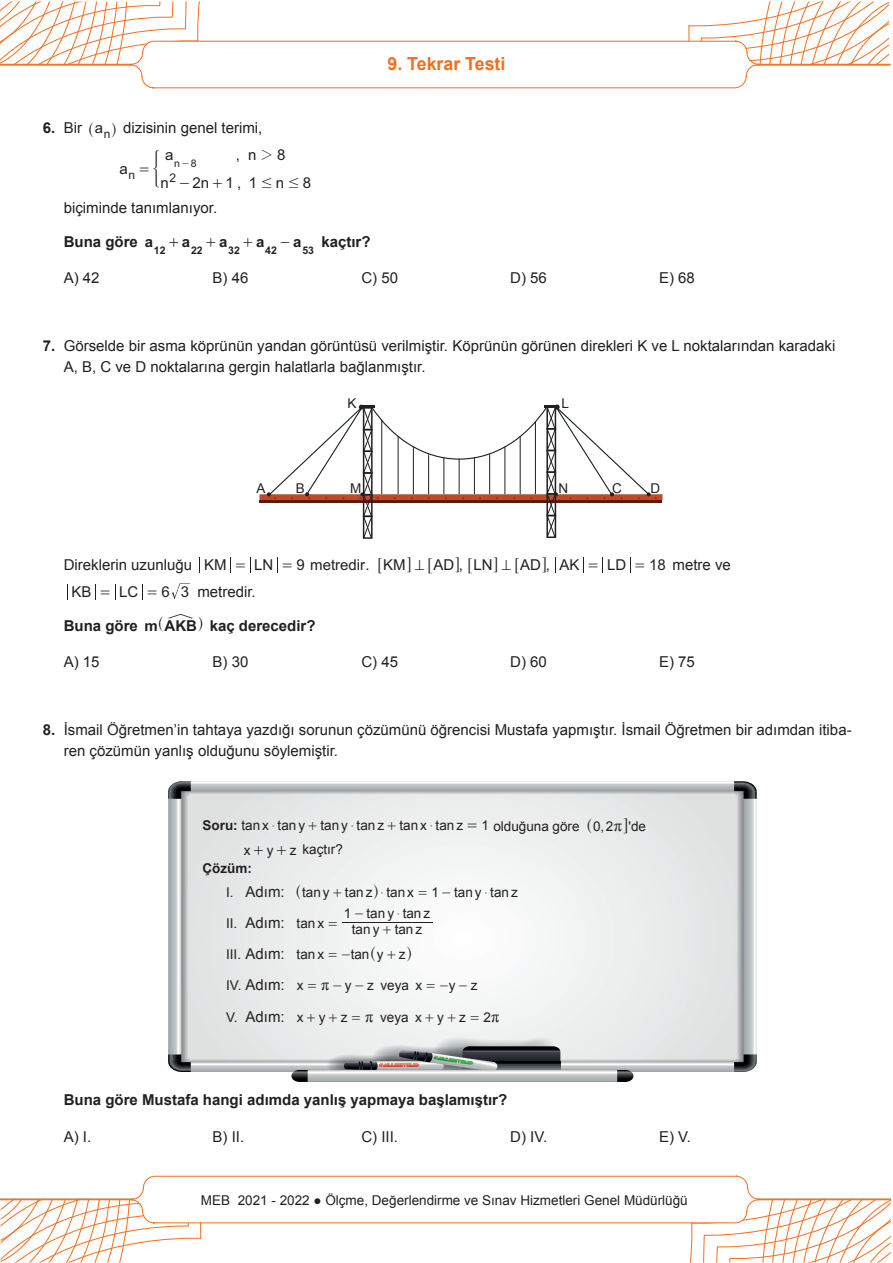
<style>
.page{position:relative;width:893px;height:1263px;background:#fff}
.page>*{position:absolute;margin:0;border:0;box-sizing:border-box;transform-origin:0 0}
.t1{font:700 18px "Arial";color:#f36e21}
.t2{font:15px/21px "Arial";color:#231f20}
.t3{font:700 15px "Arial";color:#231f20}
.t4{font:15px "MM Times Roman";color:#231f20}
.t5{font:15px "MM Extra";color:#231f20}
.t6{font:14.7px "MM Variable B";color:#231f20}
.t7{font:14.25px "MM Variable A";color:#231f20;scale:1.05 1}
.t8{font:13.5px "Arial";color:#231f20}
.t9{font:700 13.5px "Arial";color:#231f20}
.t10{font:12px "Arial";color:#231f20}
.t11{font:700 10.5px "Arial";color:#231f20}
.t12{font:10.5px "Arial";color:#231f20}
.t13{font:10.5px "MM Century New";color:#231f20}
.s1{font-weight:700}
.s2{font-family:"MM Variable A";font-size:14.25px}
.s3{font-family:"MM Extra"}
.s4{font-family:"MM Times Roman"}
.s5{font-family:"MM Variable A";font-size:15.3px}
.s6{font-family:"Arial";font-weight:700}
.s7{font-family:"MM Relation"}
.s8{font-family:"MM Variable B";font-size:14.85px}
.s9{font-family:"MM Variable B";font-size:14.7px}
.s10{font-family:"MM Etc"}
.s11{font-family:"Arial";font-size:15px}
.s12{font-family:"MM Binary"}
.s13{font-family:"MM Times Roman";font-size:15px}
.s14{font-size:15px}
.s15{font-family:"MM Greek"}
</style>
<div class="page">
<svg style="left:0;top:1175px;width:891px;height:87px"></svg>
<svg style="left:0;top:1px;width:891px;height:88px"></svg>
<svg style="left:260px;top:405px;width:402px;height:134px"></svg>
<svg style="left:199px;top:557px;width:1px;height:16px"></svg>
<svg style="left:230px;top:557px;width:1px;height:16px"></svg>
<svg style="left:250px;top:557px;width:1px;height:16px"></svg>
<svg style="left:277px;top:557px;width:1px;height:16px"></svg>
<svg style="left:555px;top:557px;width:1px;height:16px"></svg>
<svg style="left:583px;top:557px;width:1px;height:16px"></svg>
<svg style="left:602px;top:557px;width:1px;height:16px"></svg>
<svg style="left:630px;top:557px;width:1px;height:16px"></svg>
<svg style="left:172px;top:583px;width:18px;height:16px"></svg>
<svg style="left:67px;top:584px;width:1px;height:16px"></svg>
<svg style="left:95px;top:584px;width:1px;height:16px"></svg>
<svg style="left:115px;top:584px;width:1px;height:16px"></svg>
<svg style="left:142px;top:584px;width:1px;height:16px"></svg>
<svg style="left:168px;top:781px;width:589px;height:291px"></svg>
<svg style="left:168px;top:781px;width:23px;height:18px"></svg>
<svg style="left:734px;top:781px;width:23px;height:18px"></svg>
<svg style="left:734px;top:1054px;width:23px;height:18px"></svg>
<svg style="left:168px;top:1054px;width:23px;height:18px"></svg>
<svg style="left:291px;top:1037px;width:342px;height:45px;background:#b0b2b3"></svg>
<hr style="left:342px;top:922px;width:90px;height:1px;background:#231f20">
<p class="t1" style="left:388px;top:52px;width:119px">9. Tekrar Testi</p>
<p class="t2" style="left:43px;top:118px;width:69px"><span class="s1">6.</span> Bir a<sub>n</sub></p>
<p class="t2" style="left:165px;top:115px;width:99px;line-height:26.5px;text-indent:-77px"><span class="s2">^ h</span> dizisinin genel terimi, a</p>
<p class="t2" style="left:248px;top:144px;width:39px">n <span class="s3">2</span> 8</p>
<p class="t2" style="left:119px;top:159px;width:42px">a<sub>n</sub> <span class="s4">=</span><span class="s5">)</span></p>
<p class="t2" style="left:236px;top:144px;width:6px">,</p>
<p class="t12" style="left:174px;top:156px;width:24px">n 8</p>
<p class="t13" style="left:182px;top:158px;width:8px">-</p>
<p class="t2" style="left:64px;top:198px;width:155px">biçiminde tanımlanıyor.</p>
<p class="t3" style="left:64px;top:232px;width:91px">Buna göre a</p>
<p class="t4" style="left:169px;top:235px;width:23px">+<span class="s6">a</span></p>
<p class="t4" style="left:206px;top:235px;width:23px">+<span class="s6">a</span></p>
<p class="t4" style="left:243px;top:235px;width:23px">+<span class="s6">a</span></p>
<p class="t4" style="left:280px;top:235px;width:23px">-<span class="s6">a</span></p>
<p class="t11" style="left:154px;top:243px;width:13px">12</p>
<p class="t11" style="left:191px;top:243px;width:13px">22</p>
<p class="t11" style="left:228px;top:243px;width:13px">32</p>
<p class="t11" style="left:265px;top:243px;width:13px">42</p>
<p class="t11" style="left:302px;top:243px;width:13px">53</p>
<p class="t10" style="left:170px;top:170px;width:8px">2</p>
<p class="t2" style="left:161px;top:172px;width:10px">n</p>
<p class="t2" style="left:193px;top:172px;width:18px">2n</p>
<p class="t2" style="left:179px;top:172px;width:133px"><span class="s4">- +</span>1, 1<span class="s7"># #</span>8</p>
<p class="t2" style="left:276px;top:172px;width:10px">n</p>
<p class="t3" style="left:321px;top:232px;width:51px">kaçtır?</p>
<p class="t2" style="left:64px;top:268px;width:37px">A) 42</p>
<p class="t2" style="left:213px;top:268px;width:37px">B) 46</p>
<p class="t2" style="left:361px;top:268px;width:38px">C) 50</p>
<p class="t2" style="left:510px;top:268px;width:38px">D) 56</p>
<p class="t2" style="left:659px;top:268px;width:37px">E) 68</p>
<p class="t2" style="left:64px;top:336px;width:773px;text-indent:-21px"><span class="s1">7.</span> Görselde bir asma köprünün yandan görüntüsü verilmiştir. Köprünün görünen direkleri K ve L noktalarından karadaki<br>A, B, C ve D noktalarına gergin halatlarla bağlanmıştır.</p>
<p class="t8" style="left:256px;top:479px;width:11px">A</p>
<p class="t8" style="left:347px;top:394px;width:11px">K</p>
<p class="t8" style="left:562px;top:394px;width:9px">L</p>
<p class="t8" style="left:296px;top:479px;width:11px">B</p>
<p class="t8" style="left:350px;top:479px;width:13px">M</p>
<p class="t8" style="left:558px;top:479px;width:11px">N</p>
<p class="t8" style="left:612px;top:479px;width:11px">C</p>
<p class="t8" style="left:650px;top:479px;width:11px">D</p>
<p class="t2" style="left:64px;top:554px;width:183px">Direklerin uzunluğu KM <span class="s4">=</span></p>
<p class="t2" style="left:282px;top:554px;width:318px"><span class="s4">=</span> 9 metredir. <span class="s8">6</span>KM<span class="s9">@</span> <span class="s10">=</span> <span class="s8">6</span>AD , <span class="s8">6</span>LN<span class="s9">@</span> <span class="s10">=</span> <span class="s8">6</span>AD AK <span class="s4">=</span></p>
<p class="t2" style="left:254px;top:554px;width:21px">LN</p>
<p class="t6" style="left:454px;top:556px;width:7px">@</p>
<p class="t6" style="left:541px;top:556px;width:11px">@<span class="s11">,</span></p>
<p class="t2" style="left:635px;top:554px;width:97px"><span class="s4">=</span> 18 metre ve</p>
<p class="t2" style="left:607px;top:554px;width:21px">LD</p>
<p class="t2" style="left:119px;top:581px;width:21px">LC</p>
<p class="t3" style="left:64px;top:616px;width:135px">Buna göre m<sup>^</sup>AKB</p>
<p class="t7" style="left:197px;top:615px;width:7px">h</p>
<p class="t2" style="left:72px;top:581px;width:40px">KB <span class="s4">=</span></p>
<p class="t2" style="left:147px;top:581px;width:110px"><span class="s4">=</span> 6 3 metredir.</p>
<p class="t5" style="left:168px;top:608px;width:27px">%</p>
<p class="t3" style="left:210px;top:616px;width:107px">kaç derecedir?</p>
<p class="t2" style="left:64px;top:652px;width:37px">A) 15</p>
<p class="t2" style="left:213px;top:652px;width:37px">B) 30</p>
<p class="t2" style="left:361px;top:652px;width:38px">C) 45</p>
<p class="t2" style="left:510px;top:652px;width:38px">D) 60</p>
<p class="t2" style="left:659px;top:652px;width:37px">E) 75</p>
<p class="t2" style="left:64px;top:719px;width:789px;text-indent:-21px"><span class="s1">8.</span> İsmail Öğretmen’in tahtaya yazdığı sorunun çözümünü öğrencisi Mustafa yapmıştır. İsmail Öğretmen bir adımdan itiba&shy;ren çözümün yanlış olduğunu söylemiştir.</p>
<p class="t8" style="left:203px;top:817px;width:379px"><span class="s1">Soru:</span> tan x <span class="s12">$</span> tan y <span class="s4">+</span> tan y <span class="s12">$</span> tan z <span class="s4">+</span> tan x <span class="s12">$</span> tan z <span class="s13">=</span> 1 olduğuna göre</p>
<p class="t9" style="left:203px;top:860px;width:51px">Çözüm:</p>
<p class="t8" style="left:244px;top:841px;width:101px">x <span class="s13">+</span> y <span class="s13">+</span> z kaçtır?</p>
<p class="t8" style="left:226px;top:883px;width:293px">I. <span class="s14">Adım:</span> <span class="s2">^</span>tan y <span class="s4">+</span> tan z<span class="s2">h</span><span class="s12">$</span> tan x <span class="s4">=</span> 1 <span class="s4">-</span> tan y <span class="s12">$</span> tan z</p>
<p class="t8" style="left:226px;top:914px;width:113px">II. <span class="s14">Adım:</span> tan x <span class="s4">=</span></p>
<p class="t8" style="left:352px;top:921px;width:72px">tan y <span class="s4">+</span> tanz</p>
<p class="t8" style="left:344px;top:904px;width:88px">1 <span class="s4">-</span> tan y <span class="s12">$</span> tanz</p>
<p class="t8" style="left:226px;top:945px;width:187px">III. <span class="s14">Adım:</span> tan x <span class="s4">= -</span>tan<span class="s2">^</span>y <span class="s4">+</span> z<span class="s2">h</span></p>
<p class="t8" style="left:226px;top:977px;width:253px">IV. <span class="s14">Adım:</span> x<span class="s4">=</span><span class="s15">r</span><span class="s4">-</span>y<span class="s4">-</span>z veya x<span class="s4">=-</span>y<span class="s4">-</span>z</p>
<p class="t8" style="left:226px;top:1008px;width:275px">V. <span class="s14">Adım:</span> x<span class="s4">+</span>y<span class="s4">+</span>z<span class="s4">=</span><span class="s15">r</span> veya x<span class="s4">+</span>y<span class="s4">+</span>z<span class="s4">=</span>2<span class="s15">r</span></p>
<p class="t8" style="left:587px;top:817px;width:61px"><span class="s2">^</span>0,2<span class="s15">r</span><span class="s9">@</span>'de</p>
<p class="t3" style="left:64px;top:1090px;width:445px">Buna göre Mustafa hangi adımda yanlış yapmaya başlamıştır?</p>
<p class="t2" style="left:64px;top:1126px;width:29px">A) I.</p>
<p class="t2" style="left:213px;top:1126px;width:33px">B) II.</p>
<p class="t2" style="left:361px;top:1126px;width:38px">C) III.</p>
<p class="t2" style="left:510px;top:1126px;width:38px">D) IV.</p>
<p class="t2" style="left:659px;top:1126px;width:33px">E) V.</p>
<p class="t8" style="left:201px;top:1191px;width:488px">MEB 2021 - 2022 ● Ölçme, Değerlendirme ve Sınav Hizmetleri Genel Müdürlüğü</p>
</div>
